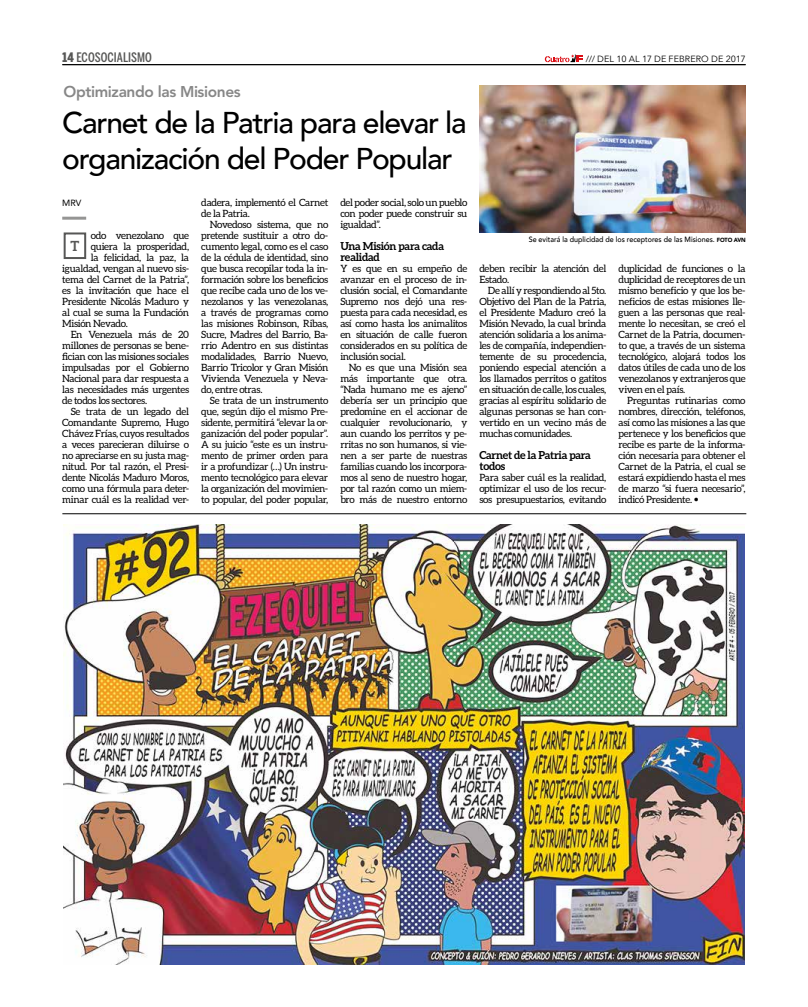
<style>
.page{position:relative;width:808px;height:1007px;background:#fff}
.page>*{position:absolute;margin:0;border:0;box-sizing:border-box;transform-origin:0 0}
.t1{font:500 30px/36px "Avenir";letter-spacing:-.04em;color:#000}
.t2{font:800 15.5px "Avenir LT Std";letter-spacing:-.025em;color:#878787}
.t3{font:700 14px "Aleo";color:#575756}
.t4{font:500 13px "Benton Sans Comp";letter-spacing:.005em;color:#575756}
.t5{font:700 11px/11px "Aleo";letter-spacing:-.025em;color:#000}
.t6{font:10px/11px "Aleo";letter-spacing:-.03em;color:#000;text-align:justify}
.t7{font:9px "Avenir Next";letter-spacing:.005em;color:#000}
.t8{font:9px "Avenir";color:#000}
.t9{font:500 7.6px "Avenir";color:#000;scale:.94 1}
.s1{font-weight:900}
.s2{font-weight:900;font-size:6px}
.s3{font-family:"Avenir Next Condensed";font-weight:700}
</style>
<div class="page">
<svg style="left:545px;top:54px;width:38px;height:8px"></svg>
<hr style="left:62px;top:64px;width:684px;height:1px;background:#000">
<img style="left:64px;top:524px;width:680px;height:440px">
<hr style="left:62px;top:513px;width:684px;height:1px;background:#000">
<hr style="left:62px;top:217px;width:24px;height:3px;background:#575756">
<img style="left:479px;top:86px;width:266px;height:146px">
<div style="left:64px;top:232px;width:22px;height:27px;border:2px solid #575756"></div>
<h3 class="t4" style="left:62px;top:50px;width:91px"><span class="s1">14</span> ECOSOCIALISMO</h3>
<p class="t7" style="left:586px;top:51px;width:161px">/// DEL 10 AL 17 DE FEBRERO DE 2017</p>
<h2 class="t2" style="left:64px;top:83px;width:179px">Optimizando las Misiones</h2>
<h1 class="t1" style="left:62px;top:103px;width:406px">Carnet de la Patria para elevar la organización del Poder Popular</h1>
<p class="t8" style="left:62px;top:195px;width:21px">MRV</p>
<p class="t6" style="left:91px;top:229px;width:100px">odo venezolano que</p>
<p class="t6" style="left:91px;top:240px;width:100px">quiera la prosperidad,</p>
<p class="t6" style="left:91px;top:251px;width:100px">la felicidad, la paz, la</p>
<p class="t6" style="left:62px;top:262px;width:128px">igualdad, vengan al nuevo sis-</p>
<p class="t6" style="left:62px;top:273px;width:128px">tema del Carnet de la Patria”,</p>
<p class="t6" style="left:62px;top:284px;width:128px">es la invitación que hace el</p>
<p class="t6" style="left:62px;top:295px;width:128px">Presidente Nicolás Maduro y</p>
<p class="t6" style="left:62px;top:306px;width:128px">al cual se suma la Fundación</p>
<p class="t6" style="left:62px;top:317px;width:67px">Misión Nevado.</p>
<p class="t6" style="left:71px;top:328px;width:120px">En Venezuela más de 20</p>
<p class="t6" style="left:62px;top:339px;width:128px">millones de personas se bene-</p>
<p class="t6" style="left:62px;top:350px;width:128px">fician con las misiones sociales</p>
<p class="t6" style="left:62px;top:361px;width:128px">impulsadas por el Gobierno</p>
<p class="t6" style="left:62px;top:372px;width:128px">Nacional para dar respuesta a</p>
<p class="t6" style="left:62px;top:383px;width:128px">las necesidades más urgentes</p>
<p class="t6" style="left:62px;top:394px;width:86px">de todos los sectores.</p>
<p class="t6" style="left:71px;top:405px;width:120px">Se trata de un legado del</p>
<p class="t6" style="left:62px;top:416px;width:128px">Comandante Supremo, Hugo</p>
<p class="t6" style="left:62px;top:427px;width:128px">Chávez Frías, cuyos resultados</p>
<p class="t6" style="left:62px;top:438px;width:128px">a veces parecieran diluirse o</p>
<p class="t6" style="left:62px;top:449px;width:128px">no apreciarse en su justa mag-</p>
<p class="t6" style="left:62px;top:460px;width:128px">nitud. Por tal razón, el Presi-</p>
<p class="t6" style="left:62px;top:471px;width:128px">dente Nicolás Maduro Moros,</p>
<p class="t6" style="left:62px;top:482px;width:128px">como una fórmula para deter-</p>
<p class="t6" style="left:62px;top:493px;width:128px">minar cuál es la realidad ver-</p>
<p class="t6" style="left:201px;top:196px;width:129px">dadera, implementó el Carnet de la Patria.</p>
<p class="t6" style="left:201px;top:218px;width:129px;text-indent:8px">Novedoso sistema, que no pretende sustituir a otro do&shy;cumento legal, como es el caso de la cédula de identidad, sino que busca recopilar toda la in&shy;formación sobre los beneficios que recibe cada uno de los ve&shy;nezolanos y las venezolanas, a través de programas como las misiones Robinson, Ribas, Sucre, Madres del Barrio, Ba&shy;rrio Adentro en sus distintas modalidades, Barrio Nuevo, Barrio Tricolor y Gran Misión Vivienda Venezuela y Neva&shy;do, entre otras.</p>
<p class="t6" style="left:201px;top:394px;width:129px;text-indent:8px">Se trata de un instrumento que, según dijo el mismo Pre&shy;sidente, permitirá “elevar la or&shy;ganización del poder popular”.<br>A su juicio “este es un instru&shy;mento de primer orden para ir a profundizar (…) Un instru&shy;mento tecnológico para elevar la organización del movimien&shy;to popular, del poder popular,</p>
<p class="t6" style="left:340px;top:196px;width:129px">del poder social, solo un pueblo con poder puede construir su igualdad”.</p>
<p class="t5" style="left:340px;top:240px;width:105px">Una Misión para cada realidad</p>
<p class="t6" style="left:340px;top:262px;width:129px">Y es que en su empeño de avanzar en el proceso de in&shy;clusión social, el Comandante Supremo nos dejó una res&shy;puesta para cada necesidad, es así como hasta los animalitos en situación de calle fueron considerados en su política de inclusión social.</p>
<p class="t6" style="left:340px;top:361px;width:129px;text-indent:8px">No es que una Misión sea más importante que otra. “Nada humano me es ajeno” debería ser un principio que predomine en el accionar de cualquier revolucionario, y aun cuando los perritos y pe&shy;rritas no son humanos, si vie&shy;nen a ser parte de nuestras familias cuando los incorpora&shy;mos al seno de nuestro hogar, por tal razón como un miem&shy;bro más de nuestro entorno</p>
<h3 class="t3" style="left:70px;top:238px;width:10px">T</h3>
<p class="t9" style="left:529px;top:232px;width:232px">Se evitará la duplicidad de los receptores de las Misiones. <span class="s2">FOTO AVN</span></p>
<p class="t6" style="left:479px;top:262px;width:129px">deben recibir la atención del<br>Estado.</p>
<p class="t6" style="left:479px;top:284px;width:129px;text-indent:9px">De allí y respondiendo al 5to.<br>Objetivo del Plan de la Patria, el Presidente Maduro creó la Misión Nevado, la cual brinda atención solidaria a los anima&shy;les de compañía, independien&shy;temente de su procedencia, poniendo especial atención a los llamados perritos o gatitos en situación de calle, los cuales, gracias al espíritu solidario de algunas personas se han con&shy;vertido en un vecino más de muchas comunidades.</p>
<p class="t5" style="left:479px;top:449px;width:113px">Carnet de la Patria para todos</p>
<p class="t6" style="left:479px;top:471px;width:129px">Para saber cuál es la realidad, optimizar el uso de los recur&shy;sos presupuestarios, evitando</p>
<p class="t6" style="left:618px;top:262px;width:129px">duplicidad de funciones o la duplicidad de receptores de un mismo beneficio y que los be&shy;neficios de estas misiones lle&shy;guen a las personas que real&shy;mente lo necesitan, se creó el Carnet de la Patria, documen&shy;to que, a través de un sistema tecnológico, alojará todos los datos útiles de cada uno de los venezolanos y extranjeros que viven en el país.</p>
<p class="t6" style="left:618px;top:394px;width:129px;text-indent:8px">Preguntas rutinarias como nombres, dirección, teléfonos, así como las misiones a las que pertenece y los beneficios que recibe es parte de la informa&shy;ción necesaria para obtener el Carnet de la Patria, el cual se estará expidiendo hasta el mes de marzo “si fuera necesario”, indicó Presidente. <span class="s3">•</span></p>
</div>
